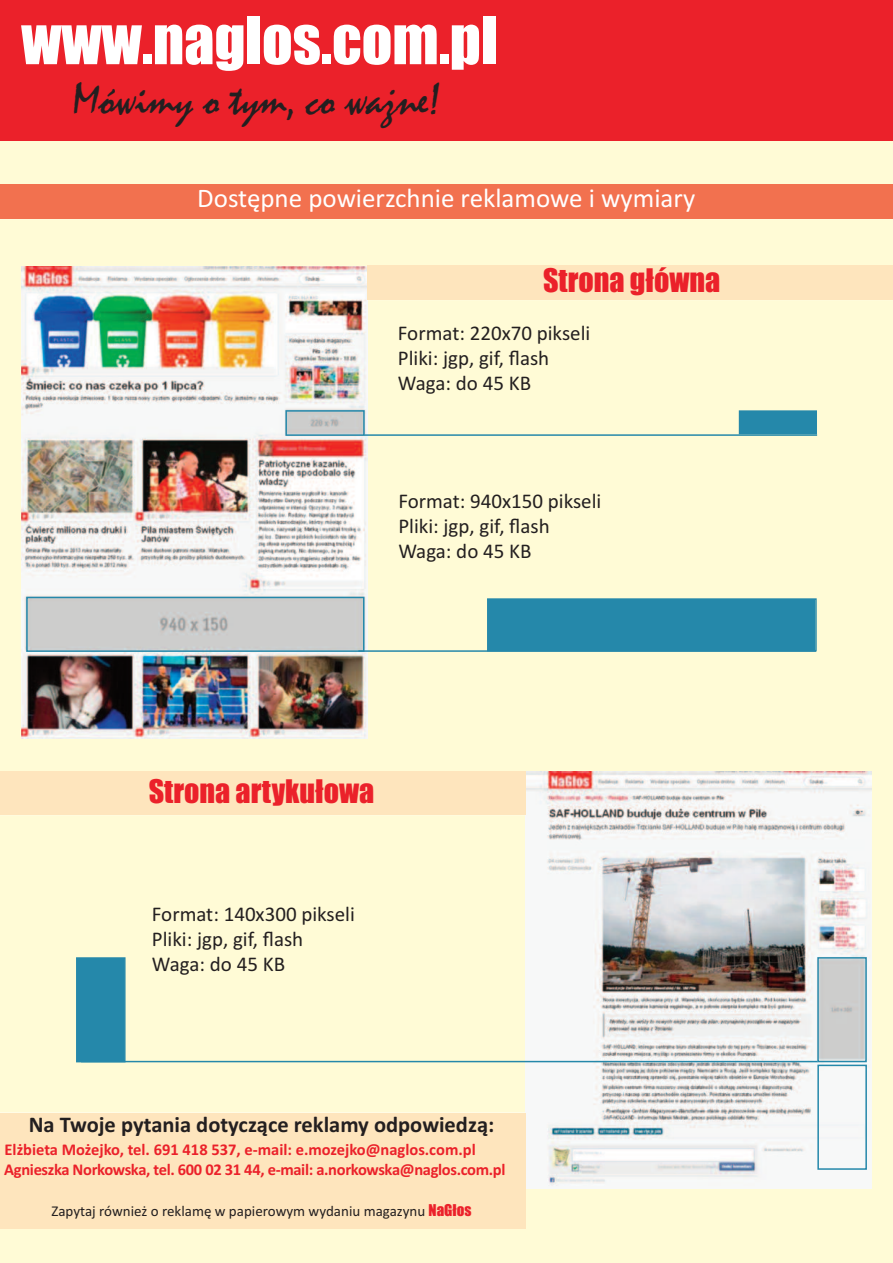
<style>
.page{position:relative;width:893px;height:1263px;background:#fff}
.page>*{position:absolute;margin:0;border:0;box-sizing:border-box;transform-origin:0 0}
.t1{font:60px "Impact";color:#fff}
.t2{font:45px "Mistral";letter-spacing:-.015em;color:#231f20}
.t3{font:30px "Impact";color:#eb212a}
.t4{font:27px "Calibri";color:#fff}
.t5{font:700 22.5px "Calibri";color:#231f20}
.t6{font:21px/25.2px "Calibri";color:#231f20}
.t7{font:700 16.5px/19.8px "Calibri";letter-spacing:-.02em;color:#eb212a}
.t8{font:15px "Calibri";color:#231f20}
.s1{font-family:"Impact";color:#eb212a}
</style>
<div class="page">
<div style="left:0;top:141px;width:893px;height:1122px;background:#fffbd6"></div>
<div style="left:0;top:0;width:893px;height:141px;background:#eb212a"></div>
<img style="left:21px;top:267px;width:346px;height:471px">
<img style="left:526px;top:771px;width:346px;height:417px">
<div style="left:0;top:184px;width:893px;height:35px;background:#f2714f"></div>
<div style="left:285px;top:410px;width:80px;height:26px;border:2px solid #2588aa"></div>
<div style="left:26px;top:597px;width:338px;height:55px;border:2px solid #2588aa"></div>
<hr style="left:364px;top:434px;width:453px;height:2px;background:#2588aa">
<hr style="left:358px;top:650px;width:458px;height:2px;background:#2588aa">
<div style="left:368px;top:266px;width:525px;height:34px;background:#fee5bd"></div>
<div style="left:740px;top:412px;width:75px;height:21px;background:#2588aa"></div>
<div style="left:739px;top:410px;width:78px;height:24px;border:2px solid #2588aa"></div>
<div style="left:488px;top:600px;width:327px;height:50px;background:#2588aa"></div>
<div style="left:487px;top:598px;width:330px;height:53px;border:2px solid #2588aa"></div>
<div style="left:0;top:772px;width:525px;height:43px;background:#fee5bd"></div>
<div style="left:817px;top:957px;width:50px;height:105px;border:2px solid #2588aa"></div>
<hr style="left:81px;top:1061px;width:736px;height:1px;background:#2588aa">
<div style="left:817px;top:1065px;width:50px;height:105px;border:2px solid #2588aa"></div>
<div style="left:78px;top:959px;width:46px;height:102px;background:#2588aa"></div>
<div style="left:76px;top:957px;width:50px;height:105px;border:2px solid #2588aa"></div>
<div style="left:0;top:1112px;width:525px;height:116px;background:#fee5bd"></div>
<h1 class="t1" style="left:21px;top:8px;width:477px">www.naglos.com.pl</h1>
<h2 class="t2" style="left:73px;top:73px;width:370px">Mówimy o tym, co ważne!</h2>
<p class="t4" style="left:197px;top:182px;width:500px">Dostępne powierzchnie reklamowe i wymiary</p>
<h3 class="t3" style="left:543px;top:264px;width:179px">Strona główna</h3>
<p class="t6" style="left:398px;top:320px;width:194px">Format: 220x70 pikseli<br>Pliki: jgp, gif, flash<br>Waga: do 45 KB</p>
<p class="t6" style="left:398px;top:488px;width:205px">Format: 940x150 pikseli<br>Pliki: jgp, gif, flash<br>Waga: do 45 KB</p>
<h3 class="t3" style="left:149px;top:775px;width:227px">Strona artykułowa</h3>
<p class="t6" style="left:152px;top:901px;width:205px">Format: 140x300 pikseli<br>Pliki: jgp, gif, flash<br>Waga: do 45 KB</p>
<p class="t5" style="left:29px;top:1111px;width:467px">Na Twoje pytania dotyczące reklamy odpowiedzą:</p>
<p class="t7" style="left:4px;top:1139px;width:503px">Elżbieta Możejko, tel. 691 418 537, e-mail: e.mozejko@naglos.com.pl<br>Agnieszka Norkowska, tel. 600 02 31 44, e-mail: a.norkowska@naglos.com.pl</p>
<p class="t8" style="left:51px;top:1202px;width:422px">Zapytaj również o reklamę w papierowym wydaniu magazynu <span class="s1">NaGłos</span></p>
</div>
